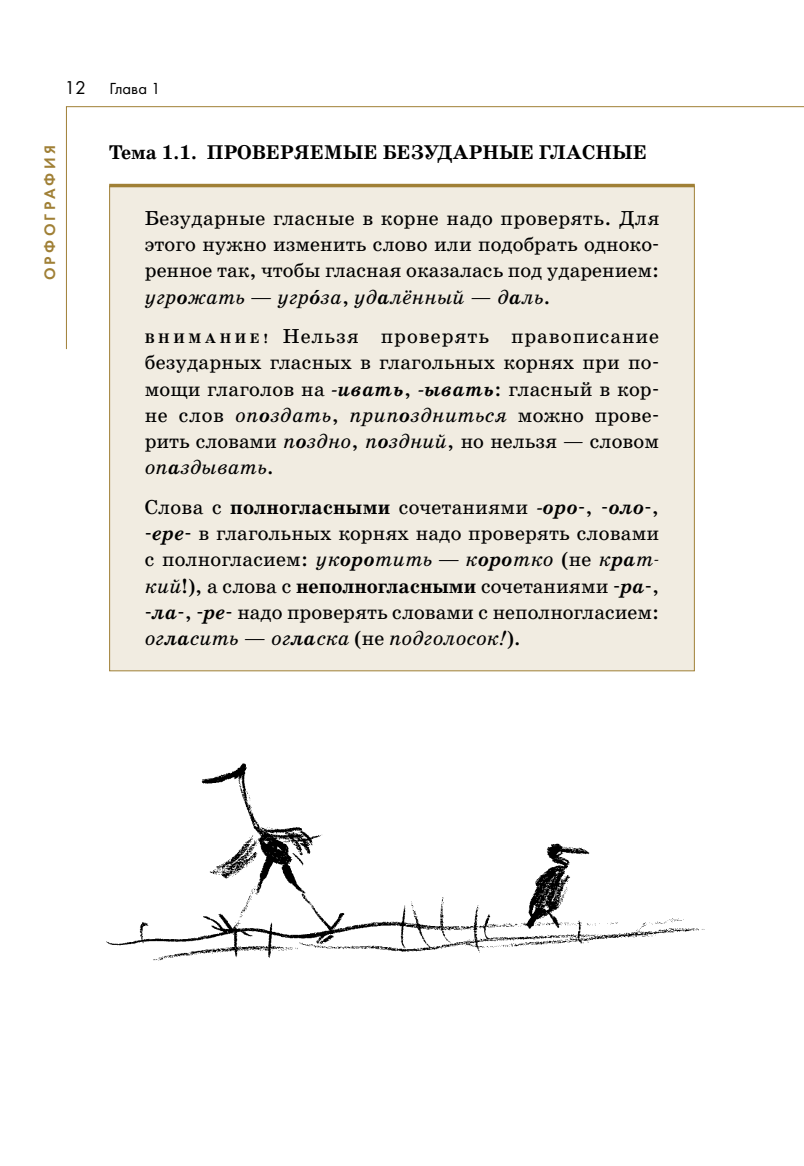
<style>
.page{position:relative;width:804px;height:1166px;background:#fff}
.page>*{position:absolute;margin:0;border:0;box-sizing:border-box;transform-origin:0 0}
.t1{font:20.47px/26.2px "School";color:#000;text-align:justify}
.t2{font:700 20.12px "School";color:#000}
.t3{font:16.62px "Futura";color:#000}
.t4{font:15.75px "Futura Demi";letter-spacing:.21em;color:#a08036}
.s1{font-size:19.25px}
.s2{font-style:italic}
.s3{font-weight:700;font-style:italic}
.s4{font-weight:700;font-size:14px}
.s5{font-weight:700}
</style>
<div class="page">
<div style="left:110px;top:186px;width:584px;height:485px;background:#f1ece1"></div>
<img style="left:106px;top:763px;width:599px;height:198px">
<svg style="left:66px;top:106px;width:738px;height:244px"></svg>
<p class="t3" style="left:64px;top:78px;width:98px"><span class="s1">12</span> Глава 1</p>
<p class="t4" style="left:40px;top:280px;width:137px;rotate:-90deg">ОРФОГРАФИЯ</p>
<p class="t2" style="left:109px;top:140px;width:539px">Тема 1.1. ПРОВЕРЯЕМЫЕ БЕЗУДАРНЫЕ ГЛАСНЫЕ</p>
<p class="t1" style="left:145px;top:205px;width:516px">Безударные гласные в корне надо проверять. Для этого нужно изменить слово или подобрать одноко&shy;ренное так, чтобы гласная оказалась под ударением: <span class="s2">угр</span><span class="s3">о</span><span class="s2">жать</span> — <span class="s2">угр</span><span class="s3">о`</span><span class="s2">за</span>, <span class="s2">уд</span><span class="s3">а</span><span class="s2">лённый — д</span><span class="s3">а</span><span class="s2">ль</span>.</p>
<p class="t1" style="left:145px;top:323px;width:516px"><span class="s4">В Н И М А Н И Е !</span> Нельзя проверять правописание безударных гласных в глагольных корнях при по&shy;мощи глаголов на <span class="s3">-ивать</span>, <span class="s3">-ывать</span>: гласный в кор&shy;не слов <span class="s2">оп</span><span class="s3">о</span><span class="s2">здать</span>, <span class="s2">прип</span><span class="s3">о</span><span class="s2">здниться</span> можно прове&shy;рить словами <span class="s2">п</span><span class="s3">о</span><span class="s2">здно</span>, <span class="s2">п</span><span class="s3">о</span><span class="s2">здний</span>, но нельзя <span class="s2">—</span> словом <span class="s2">оп</span><span class="s3">а</span><span class="s2">здывать</span>.</p>
<p class="t1" style="left:145px;top:494px;width:516px">Слова с <span class="s5">полногласными</span> сочетаниями <span class="s3">-оро</span>-, -<span class="s3">оло</span>-, -<span class="s3">ере</span>- в глагольных корнях надо проверять словами с полногласием: <span class="s2">ук</span><span class="s3">оро</span><span class="s2">тить</span> — <span class="s2">к</span><span class="s3">оро</span><span class="s2">тко</span> (не <span class="s2">к</span><span class="s3">ра</span><span class="s2">т&shy;кий</span>!), а слова с <span class="s5">неполногласными</span> сочетаниями -<span class="s3">ра</span>-, -<span class="s3">ла</span>-, -<span class="s3">ре</span>- надо проверять словами с неполногласием: <span class="s2">ог</span><span class="s3">ла</span><span class="s2">сить</span> — <span class="s2">ог</span><span class="s3">ла</span><span class="s2">ска</span> (не <span class="s2">подголосок!</span>).</p>
</div>
